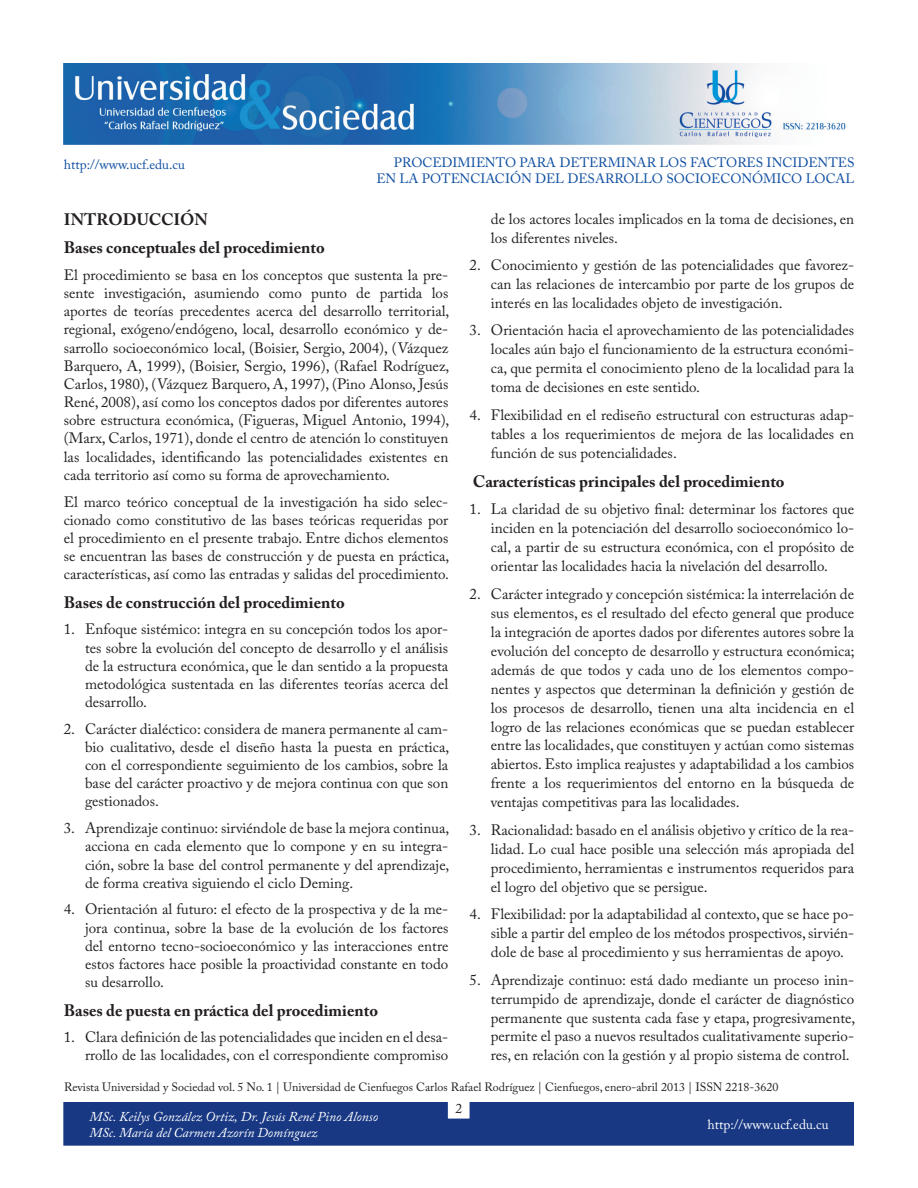
<style>
.page{position:relative;width:918px;height:1188px;background:#fff}
.page>*{position:absolute;margin:0;border:0;box-sizing:border-box;transform-origin:0 0}
.subtítulos{font:700 16.5px "Adobe Caslon Pro";color:#231f20}
.aspectos_general{font:15px/18.9px "Adobe Caslon Pro";color:#231f20;text-align:justify}
.texto{font:15px/18.1px "Adobe Caslon Pro";color:#231f20;text-align:justify}
.texto_azul{font:13.5px "Adobe Caslon Pro";color:#0d4da1}
.nombre_de_autor_refe{font:italic 13.5px "Adobe Caslon Pro";color:#fff}
.http{font:13.5px "Adobe Caslon Pro";color:#fff}
.t1{font:13.5px "Adobe Caslon Pro";color:#231f20}
.t2{font:12px "Adobe Caslon Pro";color:#231f20}
</style>
<div class="page">
<img style="left:64px;top:64px;width:782px;height:80px">
<div style="left:64px;top:1103px;width:790px;height:42px;background:#183884"></div>
<p class="texto_azul" style="left:64px;top:156px;width:123px">http://www.ucf.edu.cu</p>
<p class="texto_azul" style="left:394px;top:155px;width:462px">PROCEDIMIENTO PARA DETERMINAR LOS FACTORES INCIDENTES</p>
<p class="texto_azul" style="left:376px;top:171px;width:480px">EN LA POTENCIACIÓN DEL DESARROLLO SOCIOECONÓMICO LOCAL</p>
<p class="subtítulos" style="left:64px;top:209px;width:146px">INTRODUCCIÓN</p>
<p class="subtítulos" style="left:64px;top:238px;width:262px">Bases conceptuales del procedimiento</p>
<p class="texto" style="left:64px;top:266px;width:387px">El procedimiento se basa en los conceptos que sustenta la pre&shy;sente investigación, asumiendo como punto de partida los aportes de teorías precedentes acerca del desarrollo territorial, regional, exógeno/endógeno, local, desarrollo económico y de&shy;sarrollo socioeconómico local, (Boisier, Sergio, 2004), (Vázquez Barquero, A, 1999), (Boisier, Sergio, 1996), (Rafael Rodríguez, Carlos, 1980), (Vázquez Barquero, A, 1997), (Pino Alonso, Jesús René, 2008), así como los conceptos dados por diferentes autores sobre estructura económica, (Figueras, Miguel Antonio, 1994), (Marx, Carlos, 1971), donde el centro de atención lo constituyen las localidades, identificando las potencialidades existentes en cada territorio así como su forma de aprovechamiento.</p>
<p class="texto" style="left:64px;top:492px;width:387px">El marco teórico conceptual de la investigación ha sido selec&shy;cionado como constitutivo de las bases teóricas requeridas por el procedimiento en el presente trabajo. Entre dichos elementos se encuentran las bases de construcción y de puesta en práctica, características, así como las entradas y salidas del procedimiento.</p>
<p class="subtítulos" style="left:64px;top:592px;width:282px">Bases de construcción del procedimiento</p>
<p class="aspectos_general" style="left:85px;top:620px;width:365px;line-height:18.1px;text-indent:-21px">1. Enfoque sistémico: integra en su concepción todos los apor&shy;tes sobre la evolución del concepto de desarrollo y el análisis de la estructura económica, que le dan sentido a la propuesta metodológica sustentada en las diferentes teorías acerca del desarrollo.</p>
<p class="aspectos_general" style="left:85px;top:720px;width:366px;line-height:18.1px;text-indent:-21px">2. Carácter dialéctico: considera de manera permanente al cam&shy;bio cualitativo, desde el diseño hasta la puesta en práctica, con el correspondiente seguimiento de los cambios, sobre la base del carácter proactivo y de mejora continua con que son gestionados.</p>
<p class="aspectos_general" style="left:85px;top:819px;width:366px;line-height:18.1px;text-indent:-21px">3. Aprendizaje continuo: sirviéndole de base la mejora continua, acciona en cada elemento que lo compone y en su integra&shy;ción, sobre la base del control permanente y del aprendizaje, de forma creativa siguiendo el ciclo Deming.</p>
<p class="aspectos_general" style="left:85px;top:900px;width:365px;line-height:18.1px;text-indent:-21px">4. Orientación al futuro: el efecto de la prospectiva y de la me&shy;jora continua, sobre la base de la evolución de los factores del entorno tecno-socioeconómico y las interacciones entre estos factores hace posible la proactividad constante en todo su desarrollo.</p>
<p class="subtítulos" style="left:64px;top:1000px;width:316px">Bases de puesta en práctica del procedimiento</p>
<p class="aspectos_general" style="left:64px;top:1028px;width:386px;line-height:18.1px;text-align:right">1. Clara definición de las potencialidades que inciden en el desa&shy;rrollo de las localidades, con el correspondiente compromiso</p>
<p class="aspectos_general" style="left:491px;top:209px;width:365px">de los actores locales implicados en la toma de decisiones, en los diferentes niveles.</p>
<p class="aspectos_general" style="left:491px;top:255px;width:365px;text-indent:-21px">2. Conocimiento y gestión de las potencialidades que favorez&shy;can las relaciones de intercambio por parte de los grupos de interés en las localidades objeto de investigación.</p>
<p class="aspectos_general" style="left:491px;top:321px;width:365px;text-indent:-21px">3. Orientación hacia el aprovechamiento de las potencialidades locales aún bajo el funcionamiento de la estructura económi&shy;ca, que permita el conocimiento pleno de la localidad para la toma de decisiones en este sentido.</p>
<p class="aspectos_general" style="left:491px;top:405px;width:365px;text-indent:-21px">4. Flexibilidad en el rediseño estructural con estructuras adap&shy;tables a los requerimientos de mejora de las localidades en función de sus potencialidades.</p>
<p class="subtítulos" style="left:473px;top:472px;width:313px">Características principales del procedimiento</p>
<p class="aspectos_general" style="left:491px;top:500px;width:365px;text-indent:-21px">1. La claridad de su objetivo final: determinar los factores que inciden en la potenciación del desarrollo socioeconómico lo&shy;cal, a partir de su estructura económica, con el propósito de orientar las localidades hacia la nivelación del desarrollo.</p>
<p class="aspectos_general" style="left:491px;top:584px;width:365px;text-indent:-21px">2. Carácter integrado y concepción sistémica: la interrelación de sus elementos, es el resultado del efecto general que produce la integración de aportes dados por diferentes autores sobre la evolución del concepto de desarrollo y estructura económica; además de que todos y cada uno de los elementos compo&shy;nentes y aspectos que determinan la definición y gestión de los procesos de desarrollo, tienen una alta incidencia en el logro de las relaciones económicas que se puedan establecer entre las localidades, que constituyen y actúan como sistemas abiertos. Esto implica reajustes y adaptabilidad a los cambios frente a los requerimientos del entorno en la búsqueda de ventajas competitivas para las localidades.</p>
<p class="aspectos_general" style="left:491px;top:820px;width:365px;text-indent:-21px">3. Racionalidad: basado en el análisis objetivo y crítico de la rea&shy;lidad. Lo cual hace posible una selección más apropiada del procedimiento, herramientas e instrumentos requeridos para el logro del objetivo que se persigue.</p>
<p class="aspectos_general" style="left:491px;top:905px;width:365px;text-indent:-21px">4. Flexibilidad: por la adaptabilidad al contexto, que se hace po&shy;sible a partir del empleo de los métodos prospectivos, sirvién&shy;dole de base al procedimiento y sus herramientas de apoyo.</p>
<p class="aspectos_general" style="left:491px;top:970px;width:366px;text-indent:-21px">5. Aprendizaje continuo: está dado mediante un proceso inin&shy;terrumpido de aprendizaje, donde el carácter de diagnóstico permanente que sustenta cada fase y etapa, progresivamente, permite el paso a nuevos resultados cualitativamente superio&shy;res, en relación con la gestión y al propio sistema de control.</p>
<p class="t2" style="left:64px;top:1079px;width:716px">Revista Universidad y Sociedad vol. 5 No. 1 | Universidad de Cienfuegos Carlos Rafael Rodríguez | Cienfuegos, enero-abril 2013 | ISSN 2218-3620</p>
<p class="nombre_de_autor_refe" style="left:90px;top:1109px;width:290px">MSc. Keilys González Ortiz, Dr. Jesús René Pino Alonso</p>
<p class="nombre_de_autor_refe" style="left:90px;top:1125px;width:230px">MSc. María del Carmen Azorín Domínguez</p>
<p class="t1" style="left:456px;top:1100px;width:8px">2</p>
<p class="http" style="left:708px;top:1117px;width:123px">http://www.ucf.edu.cu</p>
</div>
